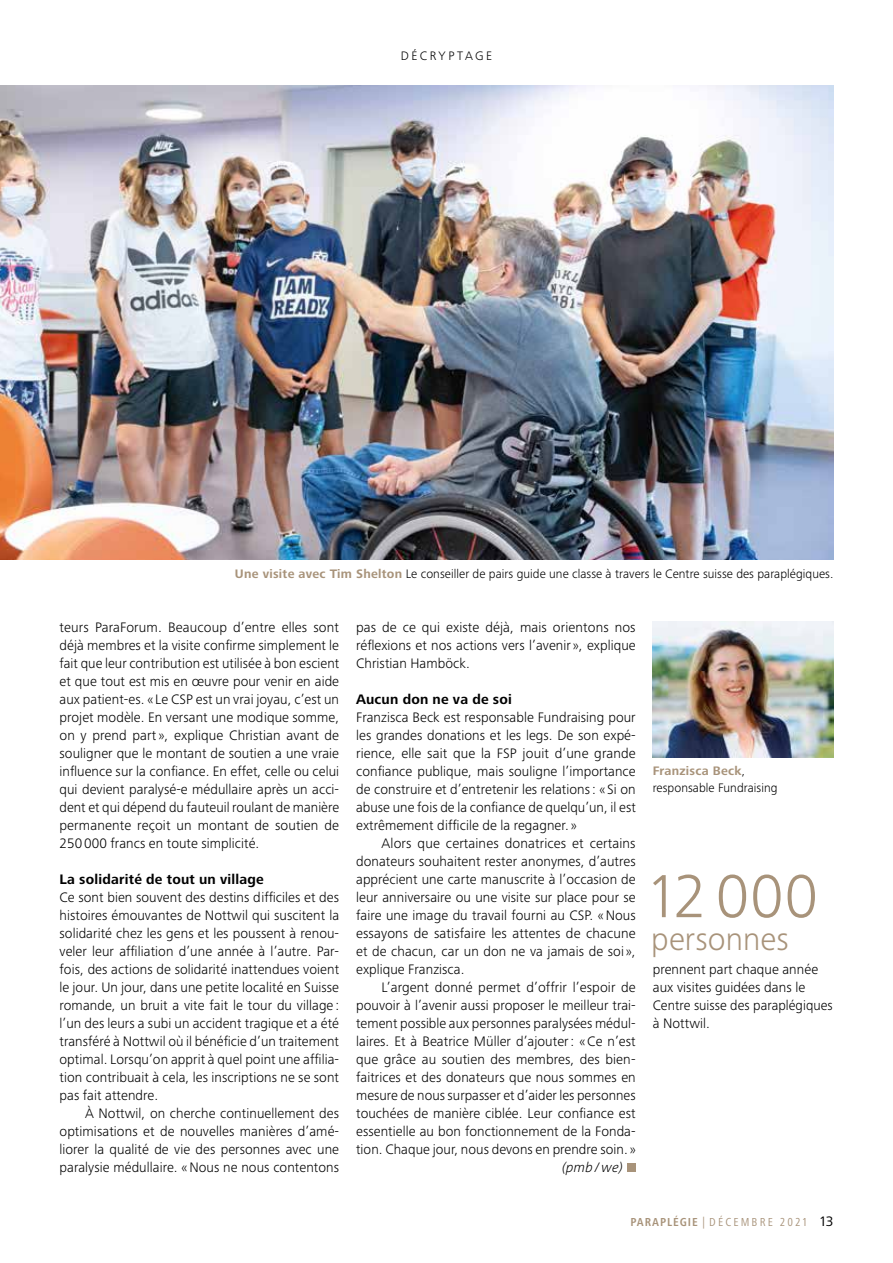
<style>
.page{position:relative;width:893px;height:1263px;background:#fff}
.page>*{position:absolute;margin:0;border:0;box-sizing:border-box;transform-origin:0 0}
.t1{font:300 63px "Frutiger Next Pro";color:#a8937a}
.t2{font:300 33px "Frutiger Next Pro";letter-spacing:.005em;color:#a8937a}
.t3{font:300 14.25px/18px "Frutiger Next Pro";letter-spacing:.005em;color:#000;text-align:justify}
.t4{font:700 14.25px "Frutiger Next Pro";letter-spacing:.015em;color:#000}
.t5{font:italic 300 14.25px "Frutiger Next Pro";color:#000}
.t6{font:300 12.75px/16.5px "Frutiger Next Pro";letter-spacing:.005em;color:#000}
.t7{font:300 12.75px "Frutiger Next Pro";letter-spacing:.185em;color:#000}
.t8{font:condensed 12px "Frutiger Next Pro";letter-spacing:.18em;color:#a8937a}
.s1{font-weight:700;color:#a8937a}
.s2{font-weight:700}
.s3{font-stretch:normal;font-size:14.25px;color:#000}
</style>
<div class="page">
<img style="left:653px;top:621px;width:180px;height:137px">
<img style="left:0;top:85px;width:833px;height:475px">
<div style="left:627px;top:1163px;width:9px;height:9px;background:#a8937a"></div>
<p class="t7" style="left:401px;top:48px;width:93px">DÉCRYPTAGE</p>
<p class="t6" style="left:235px;top:565px;width:600px"><span class="s1">Une visite avec Tim Shelton</span> Le conseiller de pairs guide une classe à travers le Centre suisse des paraplégiques.</p>
<p class="t3" style="left:60px;top:618px;width:281px">teurs ParaForum. Beaucoup d’entre elles sont déjà membres et la visite confirme simplement le fait que leur contribution est utilisée à bon escient et que tout est mis en œuvre pour venir en aide aux patient-es. « Le CSP est un vrai joyau, c’est un projet modèle. En versant une modique somme, on y prend part », explique Christian avant de souligner que le montant de soutien a une vraie influence sur la confiance. En effet, celle ou celui qui devient paralysé-e médullaire après un acci&shy;dent et qui dépend du fauteuil roulant de manière permanente reçoit un montant de soutien de 250 000 francs en toute simplicité.</p>
<p class="t4" style="left:60px;top:871px;width:206px">La solidarité de tout un village</p>
<p class="t3" style="left:60px;top:888px;width:281px">Ce sont bien souvent des destins difficiles et des histoires émouvantes de Nottwil qui suscitent la solidarité chez les gens et les poussent à renou&shy;veler leur affiliation d’une année à l’autre. Par&shy;fois, des actions de solidarité inattendues voient le jour. Un jour, dans une petite localité en Suisse romande, un bruit a vite fait le tour du village : l’un des leurs a subi un accident tragique et a été transféré à Nottwil où il bénéficie d’un traitement optimal. Lorsqu’on apprit à quel point une affilia&shy;tion contribuait à cela, les inscriptions ne se sont pas fait attendre.</p>
<p class="t3" style="left:60px;top:1104px;width:281px;text-indent:26px">À Nottwil, on cherche continuellement des optimisations et de nouvelles manières d’amé&shy;liorer la qualité de vie des personnes avec une paralysie médullaire. «Nous ne nous contentons</p>
<p class="t3" style="left:356px;top:618px;width:281px">pas de ce qui existe déjà, mais orientons nos réflexions et nos actions vers l’avenir », explique Christian Hamböck.</p>
<p class="t4" style="left:356px;top:691px;width:157px">Aucun don ne va de soi</p>
<p class="t3" style="left:356px;top:708px;width:281px">Franzisca Beck est responsable Fundraising pour les grandes donations et les legs. De son expé&shy;rience, elle sait que la FSP jouit d’une grande confiance publique, mais souligne l’importance de construire et d’entretenir les relations: « Si on abuse une fois de la confiance de quelqu’un, il est extrêmement difficile de la regagner. »</p>
<p class="t3" style="left:356px;top:834px;width:281px;text-indent:26px">Alors que certaines donatrices et certains donateurs souhaitent rester anonymes, d’autres apprécient une carte manuscrite à l’occasion de leur anniversaire ou une visite sur place pour se faire une image du travail fourni au CSP. «Nous essayons de satisfaire les attentes de chacune et de chacun, car un don ne va jamais de soi », explique Franzisca.</p>
<p class="t3" style="left:356px;top:978px;width:281px;text-indent:26px">L’argent donné permet d’offrir l’espoir de pouvoir à l’avenir aussi proposer le meilleur trai&shy;tement possible aux personnes paralysées médul&shy;laires. Et à Beatrice Müller d’ajouter: «Ce n’est que grâce au soutien des membres, des bien&shy;faitrices et des donateurs que nous sommes en mesure de nous surpasser et d’aider les personnes touchées de manière ciblée. Leur confiance est essentielle au bon fonctionnement de la Fonda&shy;tion. Chaque jour, nous devons en prendre soin. »</p>
<p class="t5" style="left:562px;top:1159px;width:62px">(pmb / we)</p>
<p class="t6" style="left:653px;top:763px;width:126px"><span class="s1">Franzisca Beck</span>, responsable Fundraising</p>
<h1 class="t1" style="left:645px;top:860px;width:174px">12 000</h1>
<h2 class="t2" style="left:651px;top:920px;width:139px">personnes</h2>
<p class="t3" style="left:653px;top:960px;width:182px;text-align:left">prennent part chaque année aux visites guidées dans le<br>Centre suisse des paraplégiques à Nottwil.</p>
<p class="t8" style="left:631px;top:1215px;width:204px"><span class="s2">PARAPLÉGIE</span> | DÉCEMBRE 2021 <span class="s3">13</span></p>
</div>
